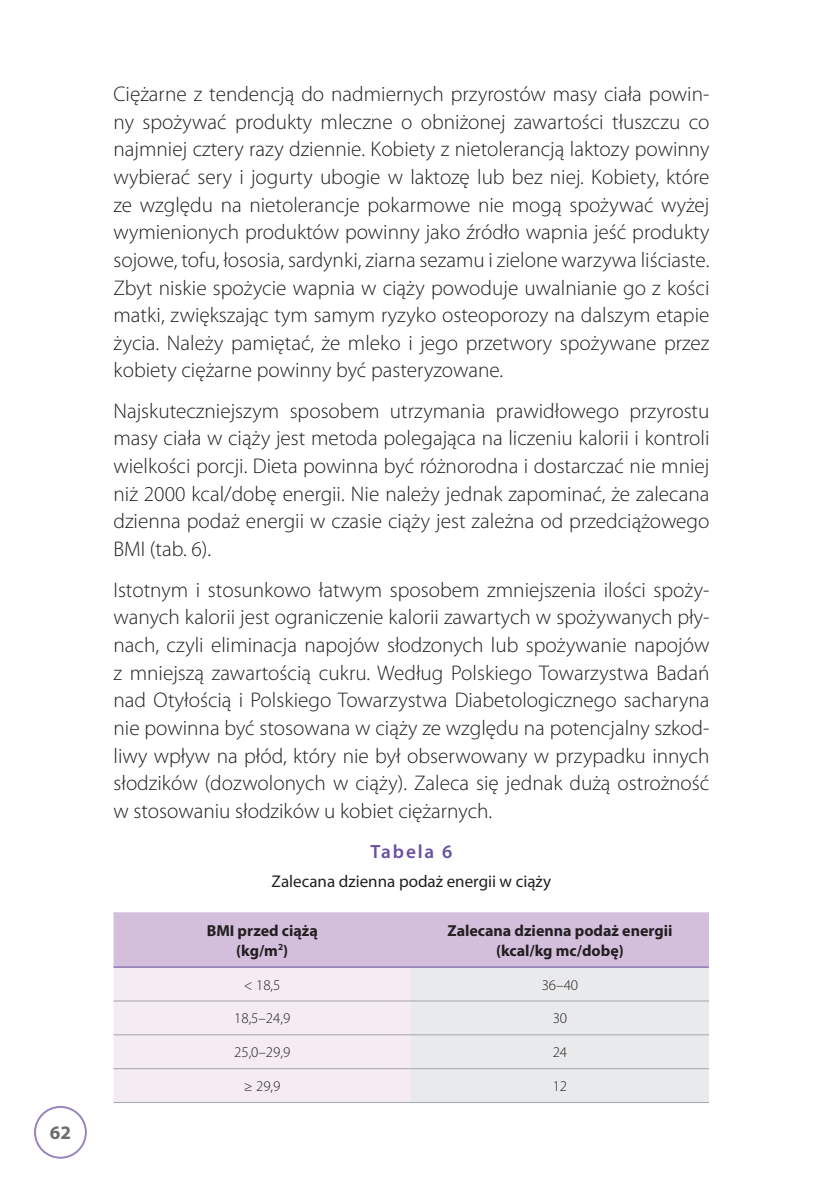
<style>
.page{position:relative;width:840px;height:1191px;background:#fff}
.page>*{position:absolute;margin:0;border:0;box-sizing:border-box;transform-origin:0 0}
.t1{font:300 21.2px/27.6px "Myriad Pro";color:#231f20;text-align:justify}
.t2{font:600 19.2px "Myriad Pro";letter-spacing:.1em;color:#6850a1}
.t3{font:700 19.2px "Myriad Pro";color:#6c6d70}
.t4{font:17px "Myriad Pro";color:#231f20}
.t5{font:700 16px/20.2px "Myriad Pro";color:#231f20;text-align:center}
.t6{font:300 14.8px "Myriad Pro";color:#231f20}
</style>
<div class="page">
<div style="left:34px;top:1106px;width:53px;height:52px;border:2px solid #9c85bd;border-radius:50%"></div>
<div style="left:113px;top:912px;width:595px;height:54px;background:#d3bfdc"></div>
<div style="left:113px;top:967px;width:298px;height:135px;background:#f4ebf3"></div>
<div style="left:411px;top:967px;width:297px;height:135px;background:#e9eaeb"></div>
<hr style="left:113px;top:1000px;width:298px;height:1px;background:#a8a9ad">
<hr style="left:411px;top:1000px;width:297px;height:1px;background:#a8a9ad">
<hr style="left:113px;top:1034px;width:298px;height:1px;background:#a8a9ad">
<hr style="left:411px;top:1034px;width:297px;height:1px;background:#a8a9ad">
<hr style="left:113px;top:1068px;width:298px;height:1px;background:#a8a9ad">
<hr style="left:411px;top:1068px;width:297px;height:1px;background:#a8a9ad">
<hr style="left:411px;top:1102px;width:297px;height:1px;background:#a8a9ad">
<hr style="left:113px;top:1102px;width:298px;height:1px;background:#a8a9ad">
<hr style="left:113px;top:966px;width:298px;height:1px;background:#6850a1">
<hr style="left:411px;top:966px;width:297px;height:1px;background:#6850a1">
<p class="t3" style="left:50px;top:1120px;width:23px">62</p>
<p class="t1" style="left:113px;top:80px;width:597px">Ciężarne z tendencją do nadmiernych przyrostów masy ciała powin&shy;ny spożywać produkty mleczne o obniżonej zawartości tłuszczu co najmniej cztery razy dziennie. Kobiety z nietolerancją laktozy powinny wybierać sery i jogurty ubogie w laktozę lub bez niej. Kobiety, które ze względu na nietolerancje pokarmowe nie mogą spożywać wyżej wymienionych produktów powinny jako źródło wapnia jeść produkty sojowe, tofu, łososia, sardynki, ziarna sezamu i zielone warzywa liściaste.<br>Zbyt niskie spożycie wapnia w ciąży powoduje uwalnianie go z kości matki, zwiększając tym samym ryzyko osteoporozy na dalszym etapie życia. Należy pamiętać, że mleko i jego przetwory spożywane przez kobiety ciężarne powinny być pasteryzowane.</p>
<p class="t1" style="left:113px;top:397px;width:597px">Najskuteczniejszym sposobem utrzymania prawidłowego przyrostu masy ciała w ciąży jest metoda polegająca na liczeniu kalorii i kontroli wielkości porcji. Dieta powinna być różnorodna i dostarczać nie mniej niż 2000 kcal/dobę energii. Nie należy jednak zapominać, że zalecana dzienna podaż energii w czasie ciąży jest zależna od przedciążowego BMI (tab. 6).</p>
<p class="t1" style="left:113px;top:576px;width:597px">Istotnym i stosunkowo łatwym sposobem zmniejszenia ilości spoży&shy;wanych kalorii jest ograniczenie kalorii zawartych w spożywanych pły&shy;nach, czyli eliminacja napojów słodzonych lub spożywanie napojów z mniejszą zawartością cukru. Według Polskiego Towarzystwa Badań nad Otyłością i Polskiego Towarzystwa Diabetologicznego sacharyna nie powinna być stosowana w ciąży ze względu na potencjalny szkod&shy;liwy wpływ na płód, który nie był obserwowany w przypadku innych słodzików (dozwolonych w ciąży). Zaleca się jednak dużą ostrożność w stosowaniu słodzików u kobiet ciężarnych.</p>
<p class="t2" style="left:370px;top:839px;width:83px">Tabela 6</p>
<p class="t4" style="left:271px;top:871px;width:281px">Zalecana dzienna podaż energii w ciąży</p>
<p class="t5" style="left:206px;top:919px;width:112px">BMI przed ciążą (kg/m<sup>2</sup>)</p>
<p class="t5" style="left:447px;top:919px;width:226px">Zalecana dzienna podaż energii (kcal/kg mc/dobę)</p>
<p class="t6" style="left:244px;top:976px;width:38px">&lt; 18,5</p>
<p class="t6" style="left:541px;top:976px;width:38px">36–40</p>
<p class="t6" style="left:234px;top:1010px;width:58px">18,5–24,9</p>
<p class="t6" style="left:552px;top:1010px;width:16px">30</p>
<p class="t6" style="left:234px;top:1044px;width:58px">25,0–29,9</p>
<p class="t6" style="left:552px;top:1044px;width:16px">24</p>
<p class="t6" style="left:244px;top:1078px;width:38px">≥ 29,9</p>
<p class="t6" style="left:552px;top:1078px;width:16px">12</p>
</div>
